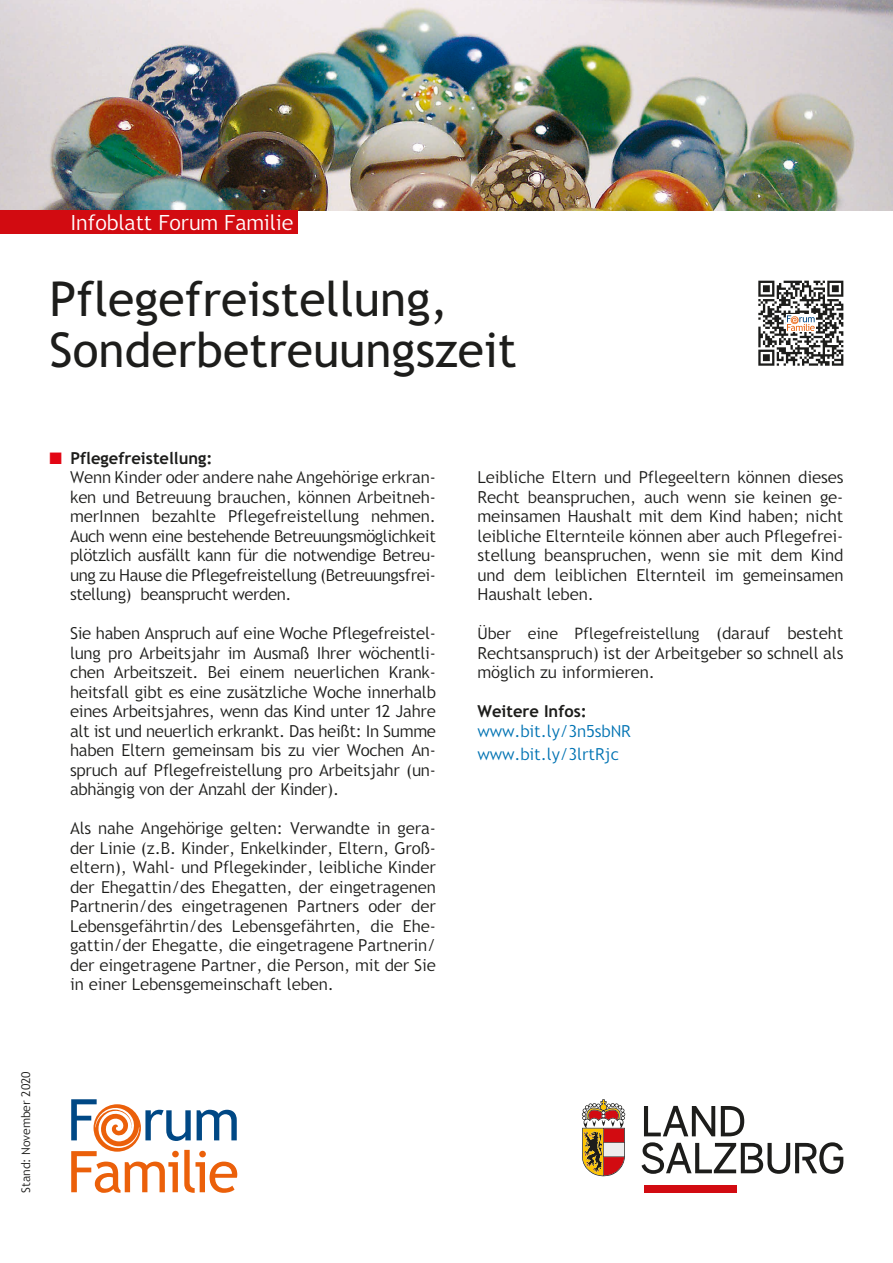
<style>
.page{position:relative;width:893px;height:1263px;background:#fff}
.page>*{position:absolute;margin:0;border:0;box-sizing:border-box;transform-origin:0 0}
.Titel_30pt{font:48px/51px "Trebuchet SBG2";color:#1d1d1b}
.FT{font:300 21px "Trebuchet SBG2";color:#fff}
.FT-2{font:300 16.5px/19.5px "Trebuchet SBG2";color:#1d1d1b;text-align:justify}
.AuZ_Quadrat{font:300 16.5px/19.5px "Trebuchet SBG2";letter-spacing:-.02em;color:#1d1d1b;text-align:justify}
.FT-3{font:300 16.5px/19.5px "Trebuchet SBG2";color:#0073b3}
.t1{font:700 16.5px "Trebuchet SBG2";color:#1d1d1b}
.FT-4{font:300 15.75px "Trebuchet SBG2";color:#1d1d1b}
.FT-5{font:300 12px "Trebuchet SBG2";color:#1d1d1b}
.s1{color:#e30614}
.s2{font-size:16.5px}
.s3{font-weight:700;color:#1d1d1b}
</style>
<div class="page">
<img style="left:0;top:0;width:893px;height:210px">
<svg style="left:758px;top:281px;width:85px;height:85px"></svg>
<svg style="left:582px;top:1099px;width:43px;height:77px"></svg>
<div style="left:644px;top:1185px;width:92px;height:8px;background:#d20b11"></div>
<svg style="left:641px;top:1106px;width:202px;height:68px"></svg>
<svg style="left:71px;top:1099px;width:166px;height:94px"></svg>
<div style="left:0;top:210px;width:298px;height:24px;background:#d20b11"></div>
<p class="FT" style="left:70px;top:209px;width:224px">Infoblatt Forum Familie</p>
<p class="Titel_30pt" style="left:50px;top:274px;width:469px">Pflegefreistellung,<br>Sonderbetreuungszeit</p>
<p class="t1" style="left:50px;top:447px;width:164px"><span class="s1">■</span> Pflegefreistellung:</p>
<p class="AuZ_Quadrat" style="left:70px;top:467px;width:367px">Wenn Kinder oder andere nahe Angehörige erkran&shy;ken und Betreuung brauchen, können Arbeitneh&shy;merInnen bezahlte Pflegefreistellung nehmen.<br>Auch wenn eine bestehende Betreuungsmöglichkeit plötzlich ausfällt kann für die notwendige Betreu&shy;ung zu Hause die Pflegefreistellung (Betreuungsfrei&shy;stellung) beansprucht werden.</p>
<p class="FT-2" style="left:70px;top:623px;width:367px">Sie haben Anspruch auf eine Woche Pflegefreistel&shy;lung pro Arbeitsjahr im Ausmaß Ihrer wöchentli&shy;chen Arbeitszeit. Bei einem neuerlichen Krank&shy;heitsfall gibt es eine zusätzliche Woche innerhalb eines Arbeitsjahres, wenn das Kind unter 12 Jahre alt ist und neuerlich erkrankt. Das heißt: In Summe haben Eltern gemeinsam bis zu vier Wochen An&shy;spruch auf Pflegefreistellung pro Arbeitsjahr (un&shy;abhängig von der Anzahl der Kinder).</p>
<p class="FT-2" style="left:70px;top:818px;width:367px">Als nahe Angehörige gelten: Verwandte in gera&shy;der Linie (z.B. Kinder, Enkelkinder, Eltern, Groß&shy;eltern), Wahl- und Pflegekinder, leibliche Kinder der Ehegattin/des Ehegatten, der eingetragenen Partnerin/des eingetragenen Partners oder der Lebensgefährtin/des Lebensgefährten, die Ehe&shy;gattin/der Ehegatte, die eingetragene Partnerin/ der eingetragene Partner, die Person, mit der Sie in einer Lebensgemeinschaft leben.</p>
<p class="FT-2" style="left:477px;top:467px;width:367px">Leibliche Eltern und Pflegeeltern können dieses Recht beanspruchen, auch wenn sie keinen ge&shy;meinsamen Haushalt mit dem Kind haben; nicht leibliche Elternteile können aber auch Pflegefrei&shy;stellung beanspruchen, wenn sie mit dem Kind und dem leiblichen Elternteil im gemeinsamen Haushalt leben.</p>
<p class="FT-4" style="left:477px;top:624px;width:367px">Über eine Pflegefreistellung <span class="s2">(darauf besteht</span></p>
<p class="FT-2" style="left:477px;top:643px;width:367px">Rechtsanspruch) ist der Arbeitgeber so schnell als möglich zu informieren.</p>
<p class="FT-3" style="left:477px;top:701px;width:155px"><span class="s3">Weitere Infos: </span>www.bit.ly/3n5sbNR</p>
<p class="FT-3" style="left:477px;top:745px;width:143px">www.bit.ly/3lrtRjc</p>
<p class="FT-5" style="left:19px;top:1193px;width:123px;rotate:-90deg">Stand: November 2020</p>
</div>
